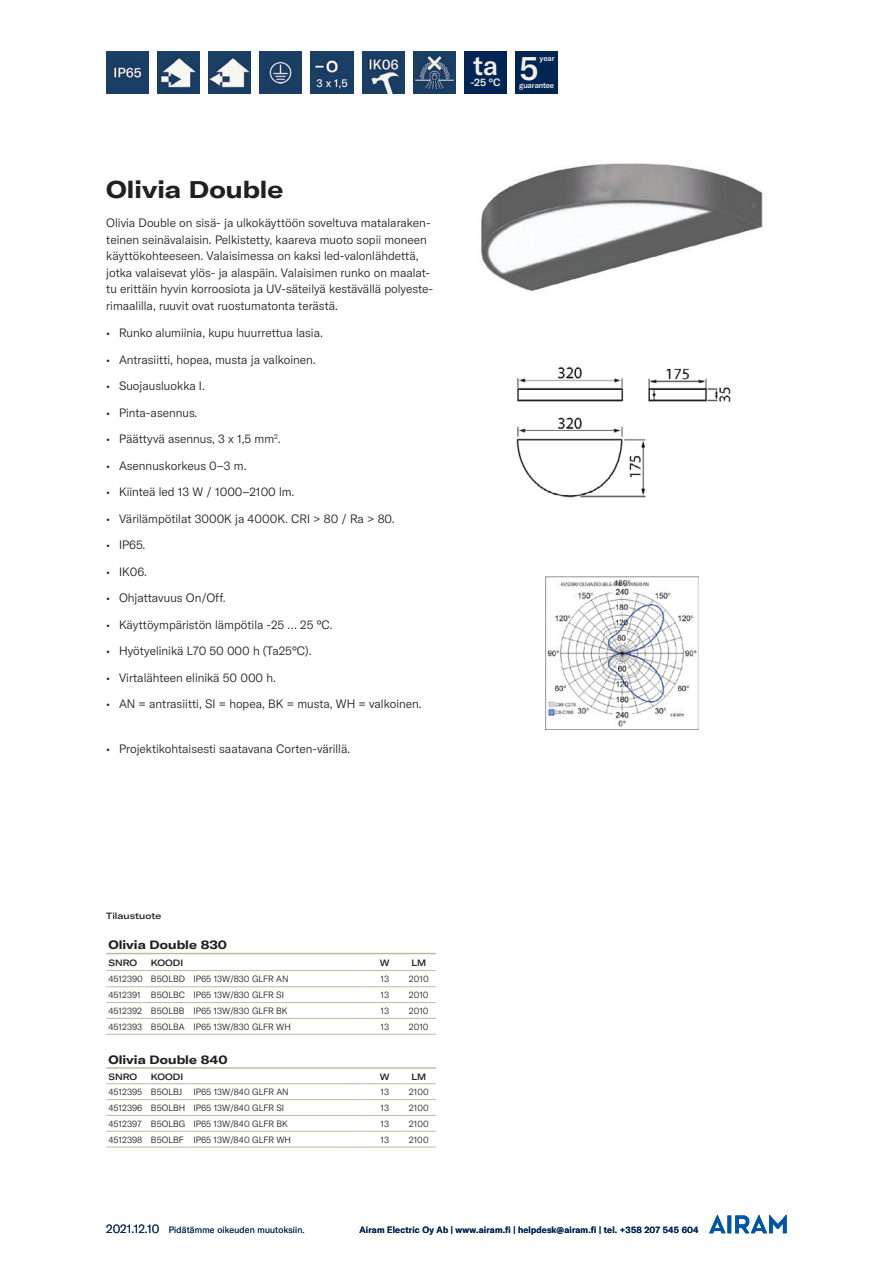
<style>
.page{position:relative;width:893px;height:1263px;background:#fff}
.page>*{position:absolute;margin:0;border:0;box-sizing:border-box;transform-origin:0 0}
.t1{font:500 33px "GT America";color:#f2f2e9}
.t2{font:500 27px "GT America";color:#f2f2e9}
.t3{font:700 expanded 24px "GT America";color:#231f20}
.t4{font:300 12px/16.5px "GT America";color:#231f20}
.t5{font:700 expanded 12px "GT America";color:#231f20}
.t6{font:500 10.5px "GT America";color:#f2f2e9}
.t7{font:300 9px "GT America";color:#231f20}
.t8{font:500 9px "GT America";letter-spacing:.02em;color:#002554}
.t9{font:300 9px "GT America";letter-spacing:.02em;color:#002554}
.t10{font:500 expanded 9px "GT America";color:#231f20}
.t11{font:500 7.8px "GT America";color:#f2f2e9}
.s1{font-size:12px}
</style>
<div class="page">
<svg style="left:727px;top:1215px;width:4px;height:18px"></svg>
<svg style="left:709px;top:1215px;width:17px;height:18px"></svg>
<svg style="left:735px;top:1215px;width:52px;height:18px"></svg>
<img style="left:106px;top:51px;width:43px;height:43px">
<img style="left:157px;top:51px;width:43px;height:43px">
<img style="left:208px;top:51px;width:43px;height:43px">
<img style="left:259px;top:51px;width:43px;height:43px">
<img style="left:311px;top:51px;width:42px;height:43px">
<img style="left:362px;top:51px;width:43px;height:43px">
<img style="left:481px;top:163px;width:282px;height:128px">
<img style="left:516px;top:366px;width:215px;height:132px">
<img style="left:545px;top:576px;width:153px;height:153px">
<hr style="left:191px;top:986px;width:177px;height:1px;background:#c0ba9f">
<hr style="left:368px;top:986px;width:34px;height:1px;background:#c0ba9f">
<hr style="left:402px;top:986px;width:34px;height:1px;background:#c0ba9f">
<hr style="left:191px;top:1002px;width:177px;height:1px;background:#c0ba9f">
<hr style="left:368px;top:1002px;width:34px;height:1px;background:#c0ba9f">
<hr style="left:402px;top:1002px;width:34px;height:1px;background:#c0ba9f">
<hr style="left:191px;top:1018px;width:177px;height:1px;background:#c0ba9f">
<hr style="left:368px;top:1018px;width:34px;height:1px;background:#c0ba9f">
<hr style="left:402px;top:1018px;width:34px;height:1px;background:#c0ba9f">
<hr style="left:191px;top:1034px;width:177px;height:1px;background:#c0ba9f">
<hr style="left:368px;top:1034px;width:34px;height:1px;background:#c0ba9f">
<hr style="left:402px;top:1034px;width:34px;height:1px;background:#c0ba9f">
<hr style="left:191px;top:1099px;width:177px;height:1px;background:#c0ba9f">
<hr style="left:368px;top:1099px;width:34px;height:1px;background:#c0ba9f">
<hr style="left:402px;top:1099px;width:34px;height:1px;background:#c0ba9f">
<hr style="left:191px;top:1115px;width:177px;height:1px;background:#c0ba9f">
<hr style="left:368px;top:1115px;width:34px;height:1px;background:#c0ba9f">
<hr style="left:402px;top:1115px;width:34px;height:1px;background:#c0ba9f">
<hr style="left:191px;top:1131px;width:177px;height:1px;background:#c0ba9f">
<hr style="left:368px;top:1131px;width:34px;height:1px;background:#c0ba9f">
<hr style="left:402px;top:1131px;width:34px;height:1px;background:#c0ba9f">
<hr style="left:191px;top:1147px;width:177px;height:1px;background:#c0ba9f">
<hr style="left:368px;top:1147px;width:34px;height:1px;background:#c0ba9f">
<hr style="left:402px;top:1147px;width:34px;height:1px;background:#c0ba9f">
<hr style="left:191px;top:970px;width:177px;height:1px;background:#c0ba9f">
<hr style="left:191px;top:1083px;width:177px;height:1px;background:#c0ba9f">
<hr style="left:368px;top:970px;width:34px;height:1px;background:#c0ba9f">
<hr style="left:402px;top:970px;width:34px;height:1px;background:#c0ba9f">
<hr style="left:368px;top:1083px;width:34px;height:1px;background:#c0ba9f">
<hr style="left:402px;top:1083px;width:34px;height:1px;background:#c0ba9f">
<hr style="left:106px;top:953px;width:43px;height:1px;background:#c0ba9f">
<hr style="left:149px;top:953px;width:42px;height:1px;background:#c0ba9f">
<hr style="left:191px;top:953px;width:177px;height:1px;background:#c0ba9f">
<hr style="left:368px;top:953px;width:34px;height:1px;background:#c0ba9f">
<hr style="left:402px;top:953px;width:34px;height:1px;background:#c0ba9f">
<hr style="left:106px;top:1067px;width:43px;height:2px;background:#c0ba9f">
<hr style="left:149px;top:1067px;width:42px;height:2px;background:#c0ba9f">
<hr style="left:191px;top:1067px;width:177px;height:2px;background:#c0ba9f">
<hr style="left:368px;top:1067px;width:34px;height:2px;background:#c0ba9f">
<hr style="left:402px;top:1067px;width:34px;height:2px;background:#c0ba9f">
<hr style="left:106px;top:970px;width:43px;height:1px;background:#c0ba9f">
<hr style="left:106px;top:1083px;width:43px;height:1px;background:#c0ba9f">
<hr style="left:106px;top:986px;width:43px;height:1px;background:#c0ba9f">
<hr style="left:106px;top:1002px;width:43px;height:1px;background:#c0ba9f">
<hr style="left:106px;top:1018px;width:43px;height:1px;background:#c0ba9f">
<hr style="left:106px;top:1034px;width:43px;height:1px;background:#c0ba9f">
<hr style="left:106px;top:1099px;width:43px;height:1px;background:#c0ba9f">
<hr style="left:106px;top:1115px;width:43px;height:1px;background:#c0ba9f">
<hr style="left:106px;top:1131px;width:43px;height:1px;background:#c0ba9f">
<hr style="left:106px;top:1147px;width:43px;height:1px;background:#c0ba9f">
<hr style="left:149px;top:970px;width:42px;height:1px;background:#c0ba9f">
<hr style="left:149px;top:1083px;width:42px;height:1px;background:#c0ba9f">
<hr style="left:149px;top:986px;width:42px;height:1px;background:#c0ba9f">
<hr style="left:149px;top:1002px;width:42px;height:1px;background:#c0ba9f">
<hr style="left:149px;top:1018px;width:42px;height:1px;background:#c0ba9f">
<hr style="left:149px;top:1034px;width:42px;height:1px;background:#c0ba9f">
<hr style="left:149px;top:1099px;width:42px;height:1px;background:#c0ba9f">
<hr style="left:149px;top:1115px;width:42px;height:1px;background:#c0ba9f">
<hr style="left:149px;top:1131px;width:42px;height:1px;background:#c0ba9f">
<hr style="left:149px;top:1147px;width:42px;height:1px;background:#c0ba9f">
<img style="left:413px;top:51px;width:43px;height:43px">
<div style="left:515px;top:51px;width:43px;height:43px;background:#002554"></div>
<div style="left:464px;top:51px;width:43px;height:43px;background:#002554"></div>
<h3 class="t3" style="left:106px;top:174px;width:179px">Olivia Double</h3>
<p class="t4" style="left:106px;top:215px;width:328px">Olivia Double on sisä- ja ulkokäyttöön soveltuva matalaraken&shy;teinen seinävalaisin. Pelkistetty, kaareva muoto sopii moneen käyttökohteeseen. Valaisimessa on kaksi led-valonlähdettä, jotka valaisevat ylös- ja alaspäin. Valaisimen runko on maalat&shy;tu erittäin hyvin korroosiota ja UV-säteilyä kestävällä polyeste&shy;rimaalilla, ruuvit ovat ruostumatonta terästä.</p>
<p class="t4" style="left:106px;top:325px;width:218px">• Runko alumiinia, kupu huurrettua lasia.</p>
<p class="t4" style="left:106px;top:351px;width:211px">• Antrasiitti, hopea, musta ja valkoinen.</p>
<p class="t4" style="left:106px;top:378px;width:100px">• Suojausluokka I.</p>
<p class="t4" style="left:106px;top:404px;width:93px">• Pinta-asennus.</p>
<p class="t4" style="left:106px;top:431px;width:176px">• Päättyvä asennus, 3 x 1,5 mm<sup>2</sup>.</p>
<p class="t4" style="left:106px;top:457px;width:142px">• Asennuskorkeus 0–3 m.</p>
<p class="t4" style="left:106px;top:484px;width:190px">• Kiinteä led 13 W / 1000–2100 lm.</p>
<p class="t4" style="left:106px;top:510px;width:290px">• Värilämpötilat 3000K ja 4000K. CRI &gt; 80 / Ra &gt; 80.</p>
<p class="t4" style="left:106px;top:537px;width:41px">• IP65.</p>
<p class="t4" style="left:106px;top:563px;width:42px">• IK06.</p>
<p class="t4" style="left:106px;top:590px;width:121px">• Ohjattavuus On/Off.</p>
<p class="t4" style="left:106px;top:616px;width:228px">• Käyttöympäristön lämpötila -25 … 25 °C.</p>
<p class="t4" style="left:106px;top:643px;width:207px">• Hyötyelinikä L70 50 000 h (Ta25°C).</p>
<p class="t4" style="left:106px;top:669px;width:171px">• Virtalähteen elinikä 50 000 h.</p>
<p class="t4" style="left:106px;top:696px;width:317px">• AN = antrasiitti, SI = hopea, BK = musta, WH = valkoinen.</p>
<p class="t4" style="left:106px;top:740px;width:245px">• Projektikohtaisesti saatavana Corten-värillä.</p>
<h2 class="t2" style="left:473px;top:49px;width:26px">ta</h2>
<p class="t6" style="left:470px;top:76px;width:32px">-25 °C</p>
<h1 class="t1" style="left:519px;top:48px;width:21px">5</h1>
<p class="t11" style="left:539px;top:53px;width:17px">year</p>
<p class="t11" style="left:519px;top:81px;width:37px">guarantee</p>
<p class="t10" style="left:106px;top:910px;width:56px">Tilaustuote</p>
<p class="t5" style="left:108px;top:937px;width:120px">Olivia Double 830</p>
<p class="t10" style="left:108px;top:957px;width:30px">SNRO</p>
<p class="t10" style="left:151px;top:957px;width:34px">KOODI</p>
<p class="t10" style="left:380px;top:957px;width:11px">W</p>
<p class="t10" style="left:411px;top:957px;width:16px">LM</p>
<p class="t7" style="left:108px;top:974px;width:182px">4512390 B5OLBD IP65 13W/830 GLFR AN</p>
<p class="t7" style="left:380px;top:974px;width:10px">13</p>
<p class="t7" style="left:409px;top:974px;width:21px">2010</p>
<p class="t7" style="left:108px;top:990px;width:177px">4512391 B5OLBC IP65 13W/830 GLFR SI</p>
<p class="t7" style="left:380px;top:990px;width:10px">13</p>
<p class="t7" style="left:409px;top:990px;width:21px">2010</p>
<p class="t7" style="left:108px;top:1005px;width:181px">4512392 B5OLBB IP65 13W/830 GLFR BK</p>
<p class="t7" style="left:380px;top:1005px;width:10px">13</p>
<p class="t7" style="left:409px;top:1005px;width:21px">2010</p>
<p class="t7" style="left:108px;top:1021px;width:184px">4512393 B5OLBA IP65 13W/830 GLFR WH</p>
<p class="t7" style="left:380px;top:1021px;width:10px">13</p>
<p class="t7" style="left:409px;top:1021px;width:21px">2010</p>
<p class="t5" style="left:108px;top:1052px;width:121px">Olivia Double 840</p>
<p class="t10" style="left:108px;top:1071px;width:30px">SNRO</p>
<p class="t10" style="left:151px;top:1071px;width:34px">KOODI</p>
<p class="t10" style="left:380px;top:1071px;width:11px">W</p>
<p class="t10" style="left:411px;top:1071px;width:16px">LM</p>
<p class="t7" style="left:108px;top:1087px;width:75px">4512395 B5OLBJ</p>
<p class="t7" style="left:193px;top:1087px;width:97px">IP65 13W/840 GLFR AN</p>
<p class="t7" style="left:380px;top:1087px;width:10px">13</p>
<p class="t7" style="left:409px;top:1087px;width:21px">2100</p>
<p class="t7" style="left:108px;top:1102px;width:177px">4512396 B5OLBH IP65 13W/840 GLFR SI</p>
<p class="t7" style="left:380px;top:1102px;width:10px">13</p>
<p class="t7" style="left:409px;top:1102px;width:21px">2100</p>
<p class="t7" style="left:108px;top:1118px;width:181px">4512397 B5OLBG IP65 13W/840 GLFR BK</p>
<p class="t7" style="left:380px;top:1118px;width:10px">13</p>
<p class="t7" style="left:409px;top:1118px;width:21px">2100</p>
<p class="t7" style="left:108px;top:1134px;width:184px">4512398 B5OLBF IP65 13W/840 GLFR WH</p>
<p class="t7" style="left:380px;top:1134px;width:10px">13</p>
<p class="t7" style="left:409px;top:1134px;width:21px">2100</p>
<p class="t9" style="left:106px;top:1225px;width:200px"><span class="s1">2021.12.10</span> Pidätämme oikeuden muutoksiin.</p>
<p class="t8" style="left:359px;top:1225px;width:341px">Airam Electric Oy Ab | www.airam.fi | helpdesk@airam.fi | tel. +358 207 545 604</p>
</div>
